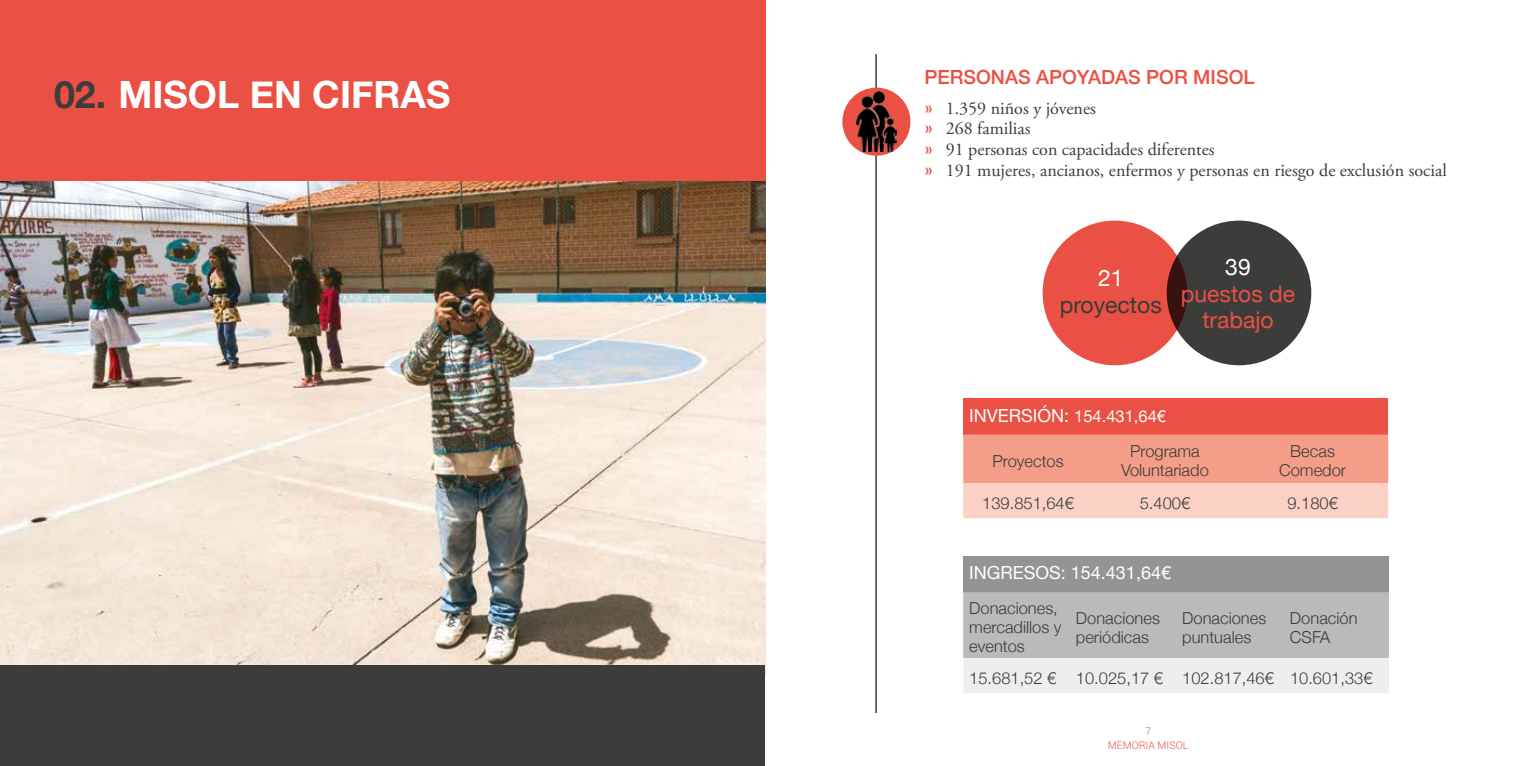
<style>
.page{position:relative;width:1531px;height:766px;background:#fff}
.page>*{position:absolute;margin:0;border:0;box-sizing:border-box;transform-origin:0 0}
.t1{font:700 37.5px "Helvetica Neue";color:#fff}
.t2{font:22.95px/26.4px "Helvetica Neue";color:#ea5043;text-align:center}
.t3{font:22.95px "Helvetica Neue";color:#3c3c3b}
.t4{font:22.95px "Helvetica Neue";color:#fff}
.t5{font:500 19.5px "Helvetica Neue";color:#ea5043}
.t6{font:18px/20.7px "Adobe Garamond Pro";color:#3c3c3b}
.t7{font:18px "Helvetica Neue";color:#fff}
.t8{font:300 16.5px/18.9px "Helvetica Neue";color:#3c3c3b}
.t9{font:16.5px "Helvetica Neue";color:#fff}
.t10{font:300 10.5px "Roboto";color:#ea5043}
.t11{font:300 10.5px "Roboto";color:#878787}
.s1{color:#3c3c3b}
.s2{font-family:"Univers LT Std";font-stretch:condensed;color:#ea5043}
.s3{font-size:18px}
</style>
<div class="page">
<img style="left:0;top:181px;width:765px;height:484px">
<div style="left:0;top:0;width:765px;height:181px;background:#ea5043"></div>
<div style="left:0;top:665px;width:765px;height:100px;background:#3c3c3b"></div>
<hr style="left:875px;top:54px;width:2px;height:658px;background:#3c3c3b">
<div style="left:842px;top:88px;width:68px;height:68px;background:#ea5043;border-radius:50%"></div>
<img style="left:856px;top:91px;width:41px;height:61px">
<div style="left:1042px;top:220px;width:145px;height:145px;background:#ea5043;border-radius:50%"></div>
<div style="left:1166px;top:220px;width:145px;height:145px;background:#3c3c3b;border-radius:50%"></div>
<div style="left:963px;top:398px;width:425px;height:36px;background:#ea5043"></div>
<svg style="left:963px;top:434px;width:425px;height:84px;background:#f6b2a1"></svg>
<div style="left:963px;top:556px;width:426px;height:36px;background:#949494"></div>
<svg style="left:963px;top:592px;width:426px;height:101px;background:#cbcbcb"></svg>
<h1 class="t1" style="left:54px;top:65px;width:398px"><span class="s1">02.</span> MISOL EN CIFRAS</h1>
<p class="t5" style="left:924px;top:62px;width:332px">PERSONAS APOYADAS POR MISOL</p>
<p class="t6" style="left:924px;top:98px;width:524px"><span class="s2">»</span> 1.359 niños y jóvenes<br><span class="s2">»</span> 268 familias<br><span class="s2">»</span> 91 personas con capacidades diferentes<br><span class="s2">»</span> 191 mujeres, ancianos, enfermos y personas en riesgo de exclusión social</p>
<h2 class="t4" style="left:1098px;top:261px;width:27px">21</h2>
<h2 class="t3" style="left:1060px;top:288px;width:104px">proyectos</h2>
<h2 class="t4" style="left:1225px;top:250px;width:27px">39</h2>
<h2 class="t2" style="left:1181px;top:281px;width:116px">puestos de trabajo</h2>
<p class="t9" style="left:969px;top:403px;width:198px"><span class="s3">INVERSIÓN:</span> 154.431,64€</p>
<p class="t8" style="left:992px;top:450px;width:73px">Proyectos</p>
<p class="t8" style="left:1121px;top:440px;width:89px;text-align:center">Programa<br>Voluntariado</p>
<p class="t8" style="left:1279px;top:440px;width:68px;text-align:center">Becas<br>Comedor</p>
<p class="t8" style="left:982px;top:492px;width:93px">139.851,64€</p>
<p class="t8" style="left:1140px;top:492px;width:52px">5.400€</p>
<p class="t8" style="left:1287px;top:492px;width:52px">9.180€</p>
<p class="t7" style="left:969px;top:559px;width:203px">INGRESOS: 154.431,64€</p>
<p class="t8" style="left:969px;top:597px;width:94px">Donaciones, mercadillos y eventos</p>
<p class="t8" style="left:1076px;top:607px;width:86px">Donaciones periódicas</p>
<p class="t8" style="left:1182px;top:607px;width:86px">Donaciones puntuales</p>
<p class="t8" style="left:1290px;top:607px;width:69px">Donación<br>CSFA</p>
<p class="t8" style="left:969px;top:667px;width:405px">15.681,52 € 10.025,17 € 102.817,46€ 10.601,33€</p>
<p class="t11" style="left:1145px;top:724px;width:7px">7</p>
<p class="t10" style="left:1108px;top:737px;width:82px">MEMORIA MISOL</p>
</div>
